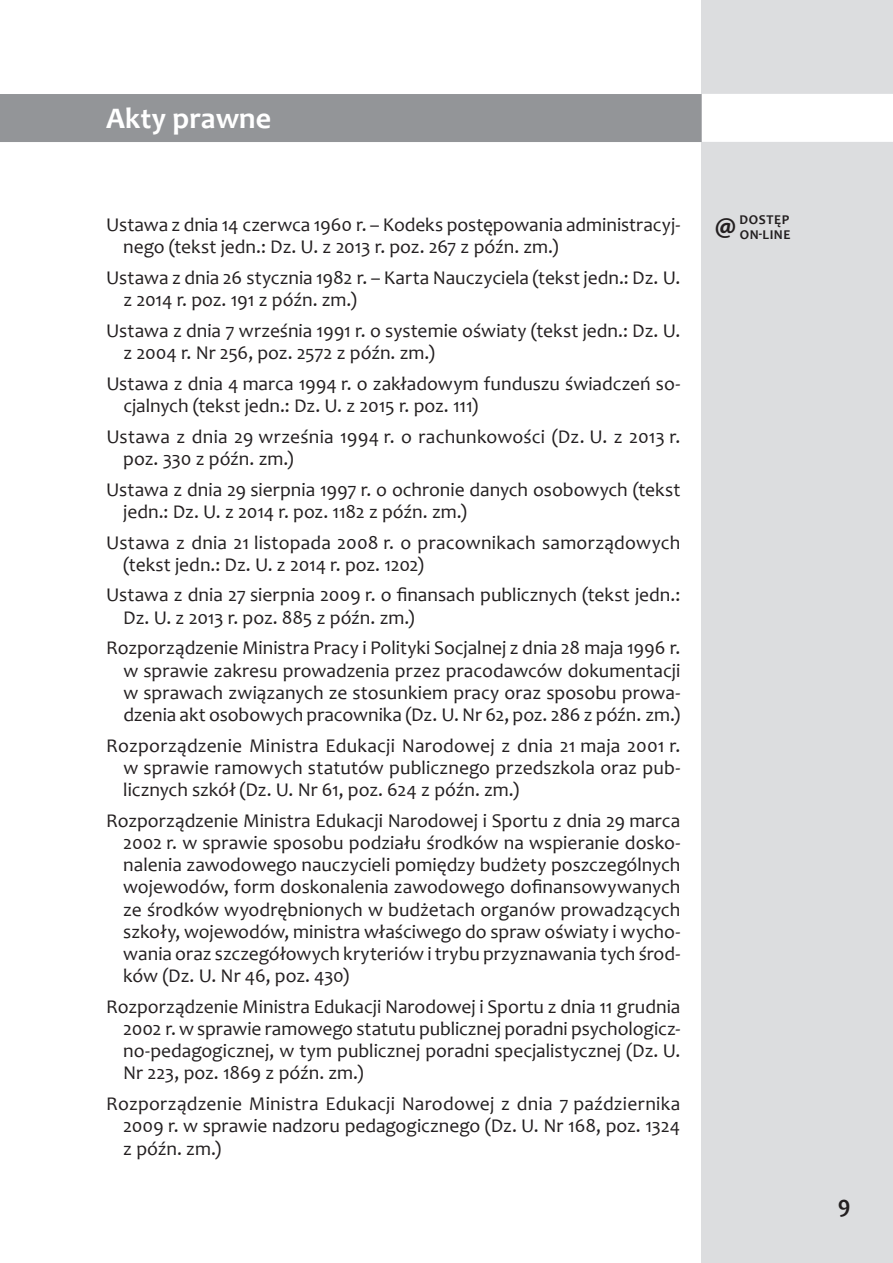
<style>
.page{position:relative;width:893px;height:1263px;background:#fff}
.page>*{position:absolute;margin:0;border:0;box-sizing:border-box;transform-origin:0 0}
.t1{font:700 30px "Candara";color:#fff}
.t2{font:700 24px "Candara";color:#231f20}
.t3{font:19.5px/22.2px "Candara";letter-spacing:-.005em;color:#231f20}
.t4{font:700 13.5px/15px "Candara";letter-spacing:.04em;color:#231f20;text-align:right}
.s1{font-family:"Myriad Pro";font-size:28.5px}
</style>
<div class="page">
<div style="left:702px;top:0;width:191px;height:1263px;background:#dcdddf"></div>
<div style="left:702px;top:94px;width:191px;height:48px;background:#fff"></div>
<div style="left:0;top:94px;width:702px;height:48px;background:#939598"></div>
<h1 class="t1" style="left:106px;top:99px;width:166px">Akty prawne</h1>
<p class="t3" style="left:123px;top:213px;width:559px;text-indent:-17px">Ustawa z dnia 14 czerwca 1960 r. – Kodeks postępowania administracyj&shy;nego (tekst jedn.: Dz. U. z 2013 r. poz. 267 z późn. zm.)</p>
<p class="t3" style="left:123px;top:266px;width:558px;text-indent:-17px">Ustawa z dnia 26 stycznia 1982 r. – Karta Nauczyciela (tekst jedn.: Dz. U. z 2014 r. poz. 191 z późn. zm.)</p>
<p class="t3" style="left:123px;top:319px;width:558px;text-indent:-17px">Ustawa z dnia 7 września 1991 r. o systemie oświaty (tekst jedn.: Dz. U. z 2004 r. Nr 256, poz. 2572 z późn. zm.)</p>
<p class="t3" style="left:123px;top:372px;width:559px;text-indent:-17px">Ustawa z dnia 4 marca 1994 r. o zakładowym funduszu świadczeń so&shy;cjalnych (tekst jedn.: Dz. U. z 2015 r. poz. 111)</p>
<p class="t3" style="left:123px;top:425px;width:559px;text-indent:-17px">Ustawa z dnia 29 września 1994 r. o rachunkowości (Dz. U. z 2013 r. poz. 330 z późn. zm.)</p>
<p class="t3" style="left:123px;top:478px;width:559px;text-indent:-17px">Ustawa z dnia 29 sierpnia 1997 r. o ochronie danych osobowych (tekst jedn.: Dz. U. z 2014 r. poz. 1182 z późn. zm.)</p>
<p class="t3" style="left:123px;top:531px;width:559px;text-indent:-17px">Ustawa z dnia 21 listopada 2008 r. o pracownikach samorządowych (tekst jedn.: Dz. U. z 2014 r. poz. 1202)</p>
<p class="t3" style="left:123px;top:584px;width:559px;text-indent:-17px">Ustawa z dnia 27 sierpnia 2009 r. o finansach publicznych (tekst jedn.:<br>Dz. U. z 2013 r. poz. 885 z późn. zm.)</p>
<p class="t3" style="left:123px;top:637px;width:559px;text-align:justify;text-indent:-17px">Rozporządzenie Ministra Pracy i Polityki Socjalnej z dnia 28 maja 1996 r. w sprawie zakresu prowadzenia przez pracodawców dokumentacji w sprawach związanych ze stosunkiem pracy oraz sposobu prowa&shy;dzenia akt osobowych pracownika (Dz. U. Nr 62, poz. 286 z późn. zm.)</p>
<p class="t3" style="left:123px;top:734px;width:559px;text-align:justify;text-indent:-17px">Rozporządzenie Ministra Edukacji Narodowej z dnia 21 maja 2001 r. w sprawie ramowych statutów publicznego przedszkola oraz pub&shy;licznych szkół (Dz. U. Nr 61, poz. 624 z późn. zm.)</p>
<p class="t3" style="left:123px;top:809px;width:559px;text-align:justify;text-indent:-17px">Rozporządzenie Ministra Edukacji Narodowej i Sportu z dnia 29 marca 2002 r. w sprawie sposobu podziału środków na wspieranie dosko&shy;nalenia zawodowego nauczycieli pomiędzy budżety poszczególnych wojewodów, form doskonalenia zawodowego dofinansowywanych ze środków wyodrębnionych w budżetach organów prowadzących szkoły, wojewodów, ministra właściwego do spraw oświaty i wycho&shy;wania oraz szczegółowych kryteriów i trybu przyznawania tych środ&shy;ków (Dz. U. Nr 46, poz. 430)</p>
<p class="t3" style="left:123px;top:995px;width:559px;text-align:justify;text-indent:-17px">Rozporządzenie Ministra Edukacji Narodowej i Sportu z dnia 11 grudnia 2002 r. w sprawie ramowego statutu publicznej poradni psychologicz&shy;no-pedagogicznej, w tym publicznej poradni specjalistycznej (Dz. U.<br>Nr 223, poz. 1869 z późn. zm.)</p>
<p class="t3" style="left:123px;top:1092px;width:559px;text-align:justify;text-indent:-17px">Rozporządzenie Ministra Edukacji Narodowej z dnia 7 października 2009 r. w sprawie nadzoru pedagogicznego (Dz. U. Nr 168, poz. 1324 z późn. zm.)</p>
<p class="t4" style="left:714px;top:212px;width:78px"><span class="s1">@</span> DOSTĘP<br>ON-LINE</p>
<p class="t2" style="left:838px;top:1188px;width:14px">9</p>
</div>
